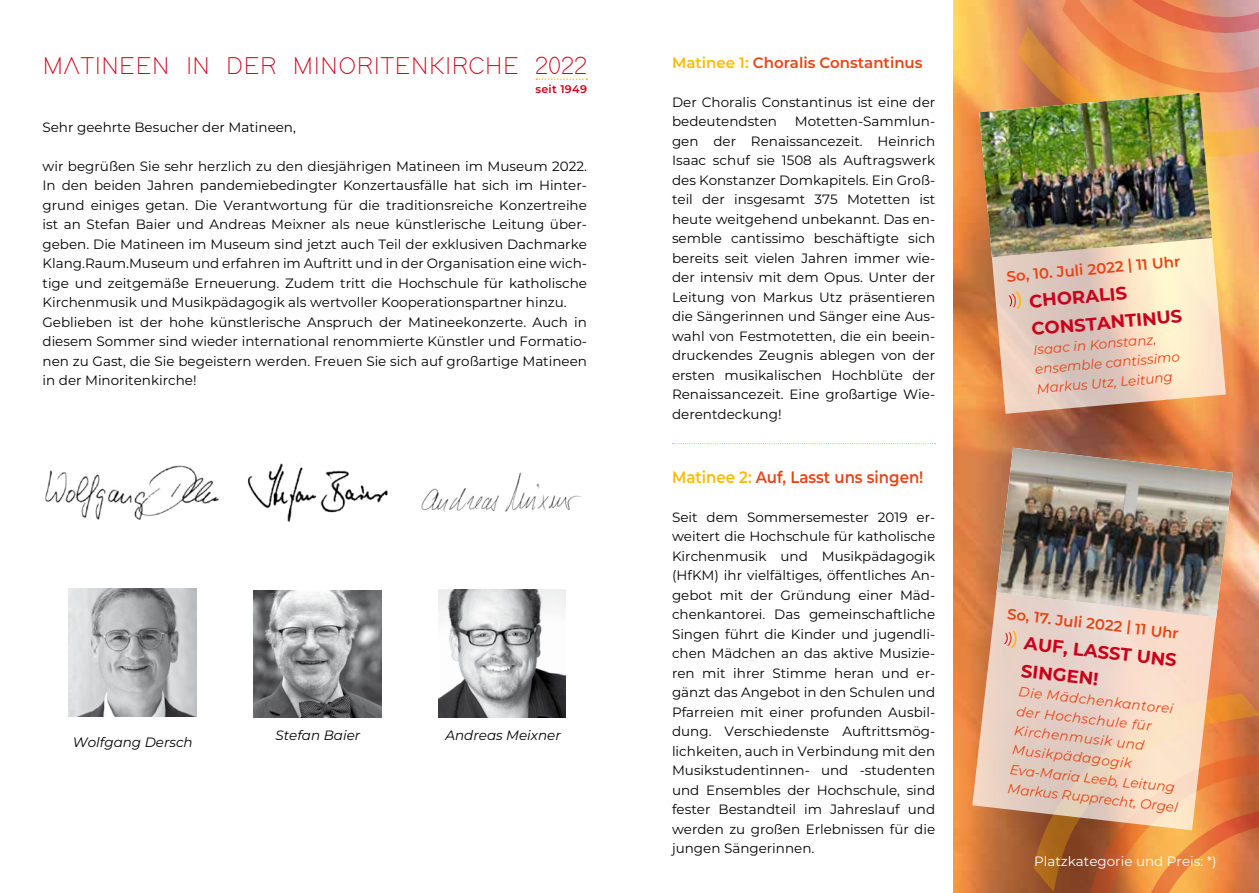
<style>
.page{position:relative;width:1259px;height:893px;background:#fff}
.page>*{position:absolute;margin:0;border:0;box-sizing:border-box;transform-origin:0 0}
.t1{font:500 24.75px "Adam";letter-spacing:.025em;color:#c90019}
.t2{font:700 18px/27.8px "Montserrat";color:#c90019}
.t3{font:600 16.5px "Montserrat";color:#e64415;scale:.91 1}
.t4{font:600 15px "Montserrat";color:#e64415}
.t5{font:13.5px/19.5px "Montserrat";color:#000}
.t6{font:italic 13.5px/19.5px "Montserrat";color:#e64415}
.t7{font:italic 13.5px "Montserrat";color:#000}
.t8{font:13.5px "Montserrat";color:#fff}
.t9{font:600 11.1px "Montserrat";letter-spacing:.025em;color:#c90019}
.s1{color:#fabb00}
</style>
<div class="page">
<svg style="left:536px;top:78px;width:51px;height:2px"></svg>
<img style="left:953px;top:0;width:306px;height:893px">
<svg style="left:672px;top:443px;width:263px;height:1px"></svg>
<svg style="left:1033px;top:693px;width:226px;height:199px;background:#b0622a"></svg>
<svg style="left:1090px;top:754px;width:169px;height:139px;background:#da7b3c"></svg>
<img style="left:438px;top:589px;width:128px;height:128px">
<img style="left:253px;top:590px;width:128px;height:128px">
<img style="left:69px;top:589px;width:127px;height:127px">
<svg style="left:979px;top:0;width:280px;height:414px;background:#e9b086"></svg>
<img style="left:979px;top:93px;width:233px;height:164px">
<svg style="left:972px;top:592px;width:244px;height:238px;background:#e9c7b1"></svg>
<svg style="left:1004px;top:631px;width:12px;height:17px"></svg>
<img style="left:996px;top:448px;width:236px;height:169px">
<img style="left:248px;top:463px;width:140px;height:59px">
<img style="left:421px;top:472px;width:160px;height:40px">
<img style="left:45px;top:465px;width:174px;height:55px">
<h1 class="t1" style="left:43px;top:55px;width:545px">MATINEEN IN DER MINORITENKIRCHE 2022</h1>
<p class="t9" style="left:535px;top:81px;width:53px">seit 1949</p>
<p class="t5" style="left:43px;top:117px;width:255px">Sehr geehrte Besucher der Matineen,</p>
<p class="t5" style="left:43px;top:156px;width:546px">wir begrüßen Sie sehr herzlich zu den diesjährigen Matineen im Museum 2022.<br>In den beiden Jahren pandemiebedingter Konzertausfälle hat sich im Hinter&shy;grund einiges getan. Die Verantwortung für die traditionsreiche Konzertreihe ist an Stefan Baier und Andreas Meixner als neue künstlerische Leitung über&shy;geben. Die Matineen im Museum sind jetzt auch Teil der exklusiven Dachmarke Klang.Raum.Museum und erfahren im Auftritt und in der Organisation eine wich&shy;tige und zeitgemäße Erneuerung. Zudem tritt die Hochschule für katholische Kirchenmusik und Musikpädagogik als wertvoller Kooperationspartner hinzu.<br>Geblieben ist der hohe künstlerische Anspruch der Matineekonzerte. Auch in diesem Sommer sind wieder international renommierte Künstler und Formatio&shy;nen zu Gast, die Sie begeistern werden. Freuen Sie sich auf großartige Matineen in der Minoritenkirche!</p>
<p class="t7" style="left:73px;top:733px;width:122px">Wolfgang Dersch</p>
<p class="t7" style="left:275px;top:727px;width:86px">Stefan Baier</p>
<p class="t7" style="left:445px;top:726px;width:117px">Andreas Meixner</p>
<p class="t4" style="left:672px;top:52px;width:252px"><span class="s1">Matinee 1:</span> Choralis Constantinus</p>
<p class="t5" style="left:672px;top:92px;width:265px">Der Choralis Constantinus ist eine der bedeutendsten</p>
<p class="t5" style="left:672px;top:111px;width:265px;text-align:justify;text-indent:123px">Motetten-Sammlun&shy;gen der Renaissancezeit. Heinrich Isaac schuf sie 1508 als Auftragswerk des Konstanzer Domkapitels. Ein Groß&shy;teil der insgesamt 375 Motetten ist heute weitgehend unbekannt. Das en&shy;semble cantissimo beschäftigte sich bereits seit vielen Jahren immer wie&shy;der intensiv mit dem Opus. Unter der Leitung von Markus Utz präsentieren die Sängerinnen und Sänger eine Aus&shy;wahl von Festmotetten, die ein beein&shy;druckendes Zeugnis ablegen von der ersten musikalischen Hochblüte der Renaissancezeit. Eine großartige Wie&shy;derentdeckung!</p>
<p class="t3" style="left:672px;top:465px;width:278px"><span class="s1">Matinee 2:</span> Auf, Lasst uns singen!</p>
<p class="t5" style="left:672px;top:507px;width:265px;text-align:justify">Seit dem Sommersemester 2019 er&shy;weitert die Hochschule für katholische Kirchenmusik und Musikpädagogik (HfKM) ihr vielfältiges, öffentliches An&shy;gebot mit der Gründung einer Mäd&shy;chenkantorei. Das gemeinschaftliche Singen führt die Kinder und jugendli&shy;chen Mädchen an das aktive Musizie&shy;ren mit ihrer Stimme heran und er&shy;gänzt das Angebot in den Schulen und Pfarreien mit einer profunden Ausbil&shy;dung. Verschiedenste Auftrittsmög&shy;lichkeiten, auch in Verbindung mit den Musikstudentinnen- und -studenten und Ensembles der Hochschule, sind fester Bestandteil im Jahreslauf und werden zu großen Erlebnissen für die jungen Sängerinnen.</p>
<p class="t4" style="left:1005px;top:266px;width:176px;rotate:-5deg">So, 10. Juli 2022 | 11 Uhr</p>
<h2 class="t2" style="left:1028px;top:286px;width:153px;rotate:-5deg">CHORALIS<br>CONSTANTINUS</h2>
<p class="t6" style="left:1032px;top:340px;width:147px;rotate:-5deg">Isaac in Konstanz, ensemble cantissimo<br>Markus Utz, Leitung</p>
<p class="t4" style="left:1008px;top:604px;width:174px;rotate:6deg">So, 17. Juli 2022 | 11 Uhr</p>
<h2 class="t2" style="left:1025px;top:629px;width:155px;rotate:6deg">AUF, LASST UNS<br>SINGEN!</h2>
<p class="t6" style="left:1019px;top:682px;width:173px;rotate:6deg">Die Mädchenkantorei der Hochschule für<br>Kirchenmusik und<br>Musikpädagogik<br>Eva-Maria Leeb, Leitung<br>Markus Rupprecht, Orgel</p>
<p class="t8" style="left:1034px;top:852px;width:184px">Platzkategorie und Preis: *)</p>
</div>
